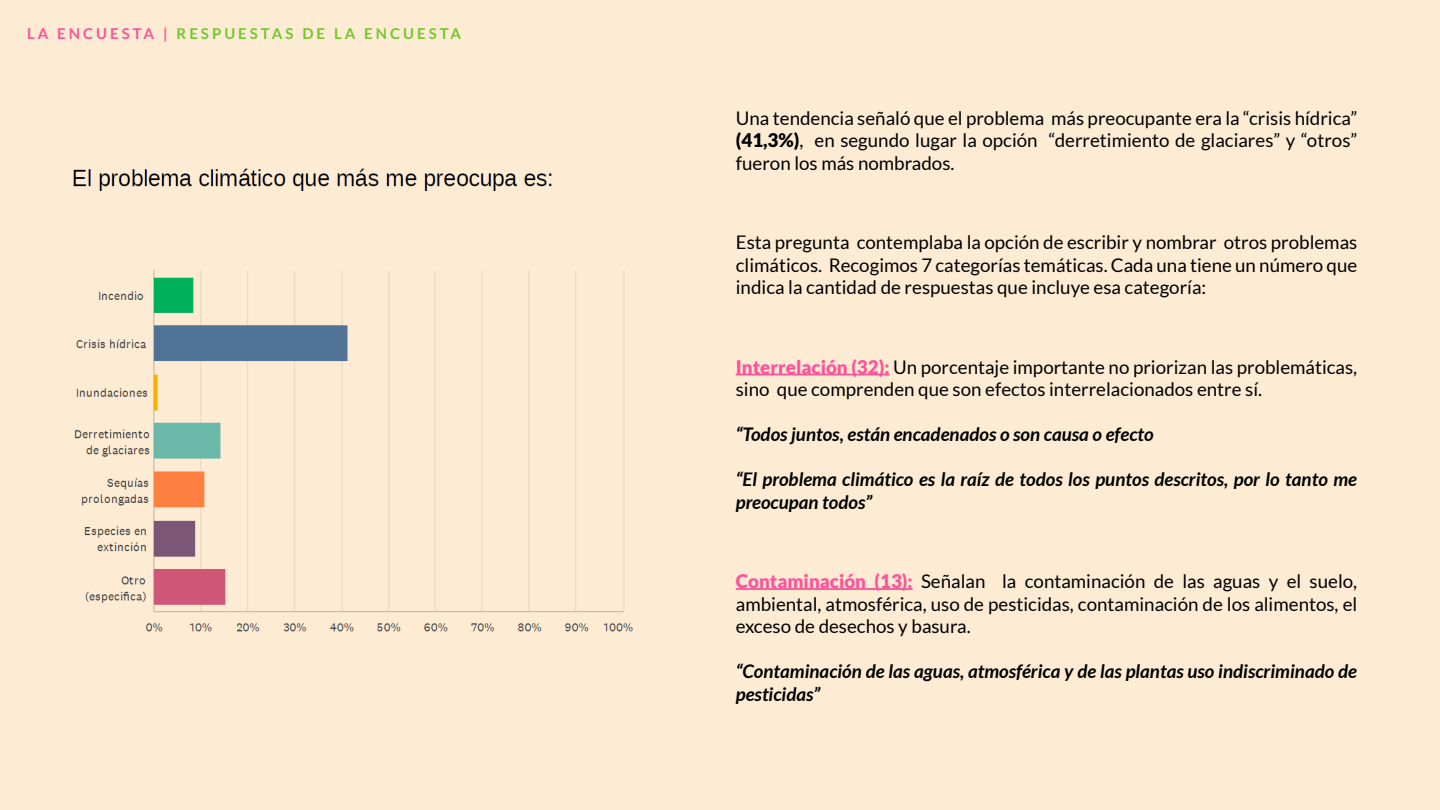
<style>
.page{position:relative;width:1440px;height:810px;background:#fdebd3}
.page>*{position:absolute;margin:0;border:0;box-sizing:border-box;transform-origin:0 0}
.t1{font:18.75px/22.5px "Lato";color:#000;text-align:justify}
.t2{font:italic 700 18.75px/22.5px "Lato";color:#000}
.t3{font:700 15px "Lato";letter-spacing:.2em;color:#73c82c}
.s1{color:#fc5498}
.s2{font-weight:900}
.s3{font-weight:900;color:#fc5498}
</style>
<div class="page">
<img style="left:73px;top:168px;width:479px;height:23px">
<img style="left:74px;top:270px;width:559px;height:362px">
<hr style="left:736px;top:374px;width:154px;height:1px;background:#fc5498">
<hr style="left:736px;top:588px;width:177px;height:2px;background:#fc5498">
<p class="t3" style="left:27px;top:25px;width:436px"><span class="s1">LA ENCUESTA |</span> RESPUESTAS DE LA ENCUESTA</p>
<p class="t1" style="left:736px;top:106px;width:623px">Una tendencia señaló que el problema más preocupante era la “crisis hídrica” <span class="s2">(41,3%)</span>, en segundo lugar la opción “derretimiento de glaciares” y “otros” fueron los más nombrados.</p>
<p class="t1" style="left:736px;top:231px;width:623px">Esta pregunta contemplaba la opción de escribir y nombrar otros problemas climáticos. Recogimos 7 categorías temáticas. Cada una tiene un número que indica la cantidad de respuestas que incluye esa categoría:</p>
<p class="t1" style="left:736px;top:355px;width:623px"><span class="s3">Interrelación (32):</span> Un porcentaje importante no priorizan las problemáticas, sino que comprenden que son efectos interrelacionados entre sí.</p>
<p class="t2" style="left:736px;top:423px;width:419px">“Todos juntos, están encadenados o son causa o efecto</p>
<p class="t2" style="left:736px;top:468px;width:623px">“El problema climático es la raíz de todos los puntos descritos, por lo tanto me preocupan todos”</p>
<p class="t1" style="left:736px;top:570px;width:623px"><span class="s3">Contaminación (13):</span> Señalan la contaminación de las aguas y el suelo, ambiental, atmosférica, uso de pesticidas, contaminación de los alimentos, el exceso de desechos y basura.</p>
<p class="t2" style="left:736px;top:660px;width:623px">“Contaminación de las aguas, atmosférica y de las plantas uso indiscriminado de pesticidas”</p>
</div>
